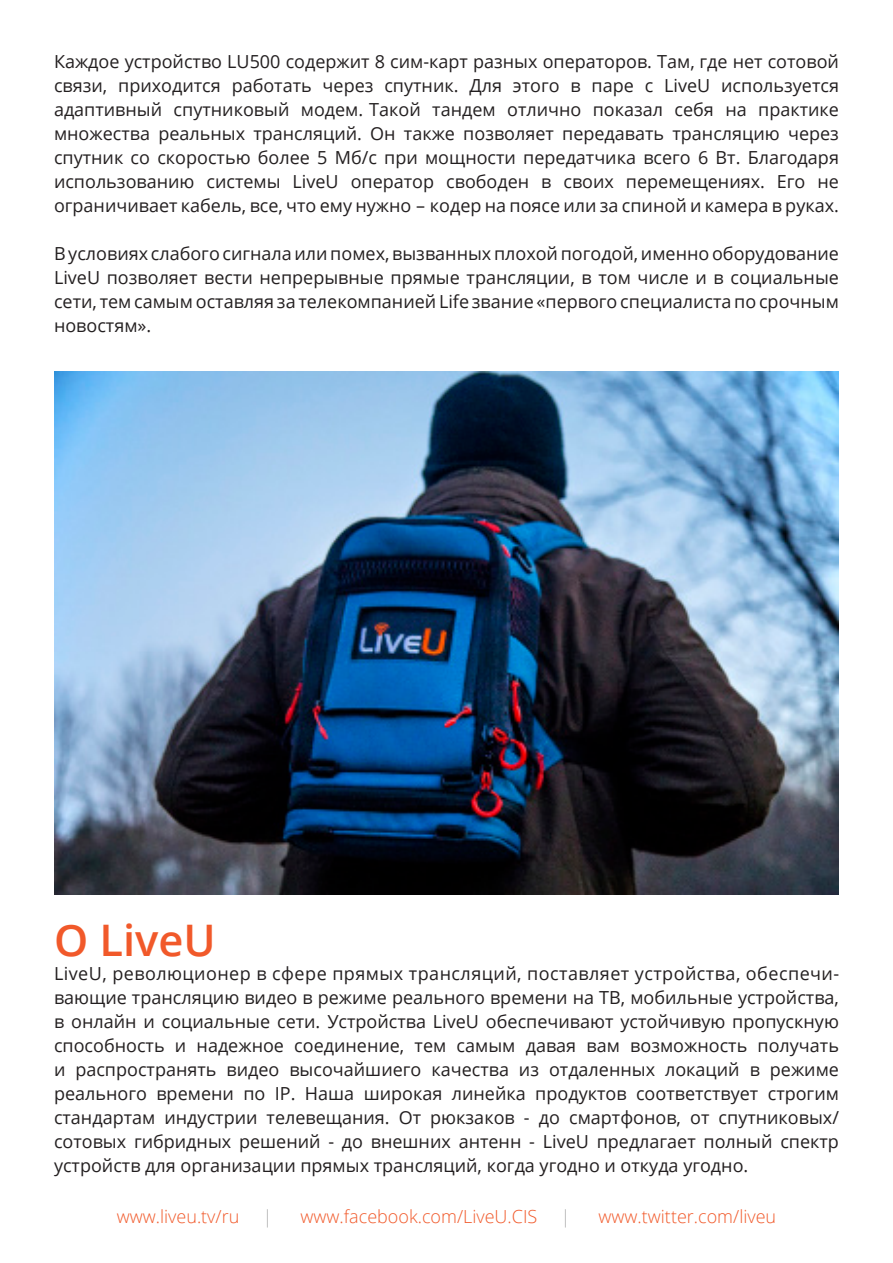
<style>
.page{position:relative;width:893px;height:1263px;background:#fff}
.page>*{position:absolute;margin:0;border:0;box-sizing:border-box;transform-origin:0 0}
.t1{font:600 43.5px "Open Sans";color:#f1592a}
.t2{font:18px/24px "Open Sans";color:#231f20;text-align:justify}
.t3{font:300 18px "Open Sans";color:#f1592a}
.t4{font:300 18px "Open Sans";color:#aaabab}
</style>
<div class="page">
<img style="left:54px;top:371px;width:785px;height:523px">
<p class="t2" style="left:54px;top:49px;width:786px">Каждое устройство LU500 содержит 8 сим-карт разных операторов. Там, где нет сотовой связи, приходится работать через спутник. Для этого в паре с LiveU используется адаптивный спутниковый модем. Такой тандем отлично показал себя на практике множества реальных трансляций. Он также позволяет передавать трансляцию через спутник со скоростью более 5 Мб/с при мощности передатчика всего 6 Вт. Благодаря использованию системы LiveU оператор свободен в своих перемещениях. Его не ограничивает кабель, все, что ему нужно – кодер на поясе или за спиной и камера в руках.</p>
<p class="t2" style="left:54px;top:241px;width:786px">В условиях слабого сигнала или помех, вызванных плохой погодой, именно оборудование LiveU позволяет вести непрерывные прямые трансляции, в том числе и в социальные сети, тем самым оставляя за телекомпанией Life звание «первого специалиста по срочным новостям».</p>
<p class="t1" style="left:54px;top:910px;width:163px">О LiveU</p>
<p class="t2" style="left:54px;top:961px;width:787px">LiveU, революционер в сфере прямых трансляций, поставляет устройства, обеспечи&shy;вающие трансляцию видео в режиме реального времени на ТВ, мобильные устройства, в онлайн и социальные сети. Устройства LiveU обеспечивают устойчивую пропускную способность и надежное соединение, тем самым давая вам возможность получать и распространять видео высочайшиего качества из отдаленных локаций в режиме реального времени по IP. Наша широкая линейка продуктов соответствует строгим стандартам индустрии телевещания. От рюкзаков - до смартфонов, от спутниковых/ сотовых гибридных решений - до внешних антенн - LiveU предлагает полный спектр устройств для организации прямых трансляций, когда угодно и откуда угодно.</p>
<p class="t3" style="left:117px;top:1204px;width:124px">www.liveu.tv/ru</p>
<p class="t4" style="left:263px;top:1204px;width:11px">|</p>
<p class="t3" style="left:301px;top:1204px;width:238px">www.facebook.com/LiveU.CIS</p>
<p class="t4" style="left:561px;top:1204px;width:11px">|</p>
<p class="t3" style="left:598px;top:1204px;width:179px">www.twitter.com/liveu</p>
</div>
